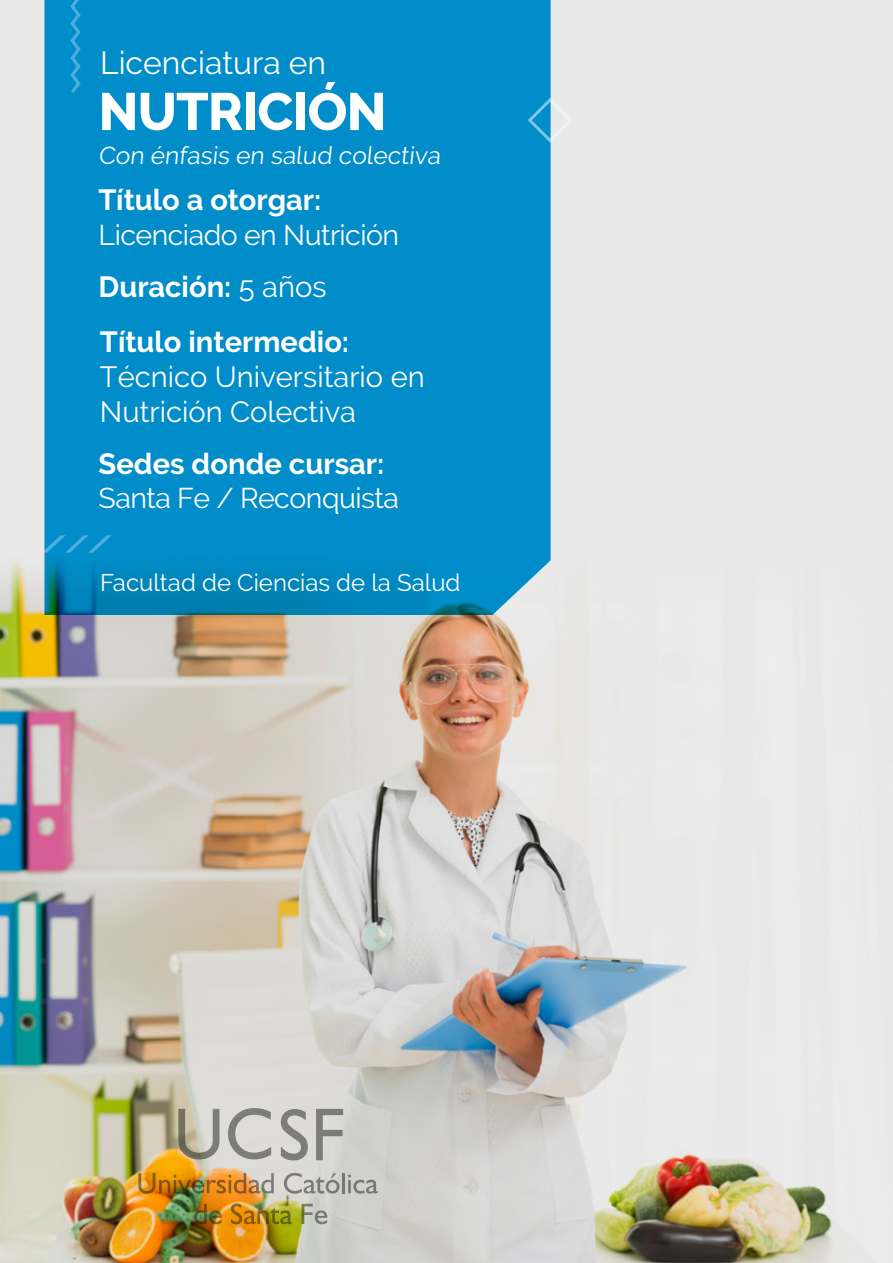
<style>
.page{position:relative;width:893px;height:1263px;background:#fff}
.page>*{position:absolute;margin:0;border:0;box-sizing:border-box;transform-origin:0 0}
.t1{font:800 52.5px "Raleway";letter-spacing:-.015em;color:#fff}
.t2{font:31.95px "Raleway";color:#fff}
.t3{font:700 29.1px "Raleway";color:#fff}
.t4{font:29.1px/35px "Raleway";color:#fff}
.t5{font:28.5px "Raleway";letter-spacing:-.02em;color:#fff}
.t6{font:24.45px "Raleway";color:#fff}
.t7{font:24px "Raleway";color:#fff}
.s1{font-weight:400}
</style>
<div class="page">
<div style="left:0;top:0;width:893px;height:637px;background:#e9e9e9"></div>
<img style="left:0;top:560px;width:893px;height:703px">
<div style="left:44px;top:0;width:507px;height:615px;background:#008dc9"></div>
<svg style="left:44px;top:535px;width:68px;height:18px"></svg>
<svg style="left:527px;top:97px;width:24px;height:46px"></svg>
<svg style="left:70px;top:0;width:11px;height:93px"></svg>
<svg style="left:178px;top:1109px;width:41px;height:50px;background:#b0ab9b"></svg>
<svg style="left:228px;top:1108px;width:43px;height:51px;background:#bdbcb8"></svg>
<svg style="left:281px;top:1109px;width:27px;height:51px"></svg>
<svg style="left:316px;top:1109px;width:27px;height:51px"></svg>
<img style="left:138px;top:1173px;width:136px;height:21px">
<svg style="left:284px;top:1173px;width:55px;height:21px"></svg>
<hr style="left:342px;top:1173px;width:3px;height:20px;background:#1d1d1b">
<svg style="left:348px;top:1174px;width:30px;height:19px"></svg>
<svg style="left:194px;top:1204px;width:28px;height:20px"></svg>
<svg style="left:231px;top:1203px;width:61px;height:21px"></svg>
<svg style="left:302px;top:1204px;width:25px;height:20px"></svg>
<p class="t2" style="left:100px;top:44px;width:228px">Licenciatura en</p>
<h1 class="t1" style="left:99px;top:82px;width:289px">NUTRICIÓN</h1>
<p class="t6" style="left:98px;top:141px;width:346px">Con énfasis en salud colectiva</p>
<p class="t3" style="left:99px;top:183px;width:224px">Título a otorgar:</p>
<p class="t5" style="left:99px;top:218px;width:302px">Licenciado en Nutrición</p>
<p class="t3" style="left:99px;top:270px;width:230px">Duración: <span class="s1">5 años</span></p>
<p class="t3" style="left:100px;top:325px;width:251px">Título intermedio:</p>
<p class="t4" style="left:100px;top:359px;width:326px">Técnico Universitario en<br>Nutrición Colectiva</p>
<p class="t3" style="left:99px;top:447px;width:287px">Sedes donde cursar:</p>
<p class="t5" style="left:99px;top:481px;width:302px">Santa Fe / Reconquista</p>
<p class="t7" style="left:100px;top:569px;width:362px">Facultad de Ciencias de la Salud</p>
</div>
